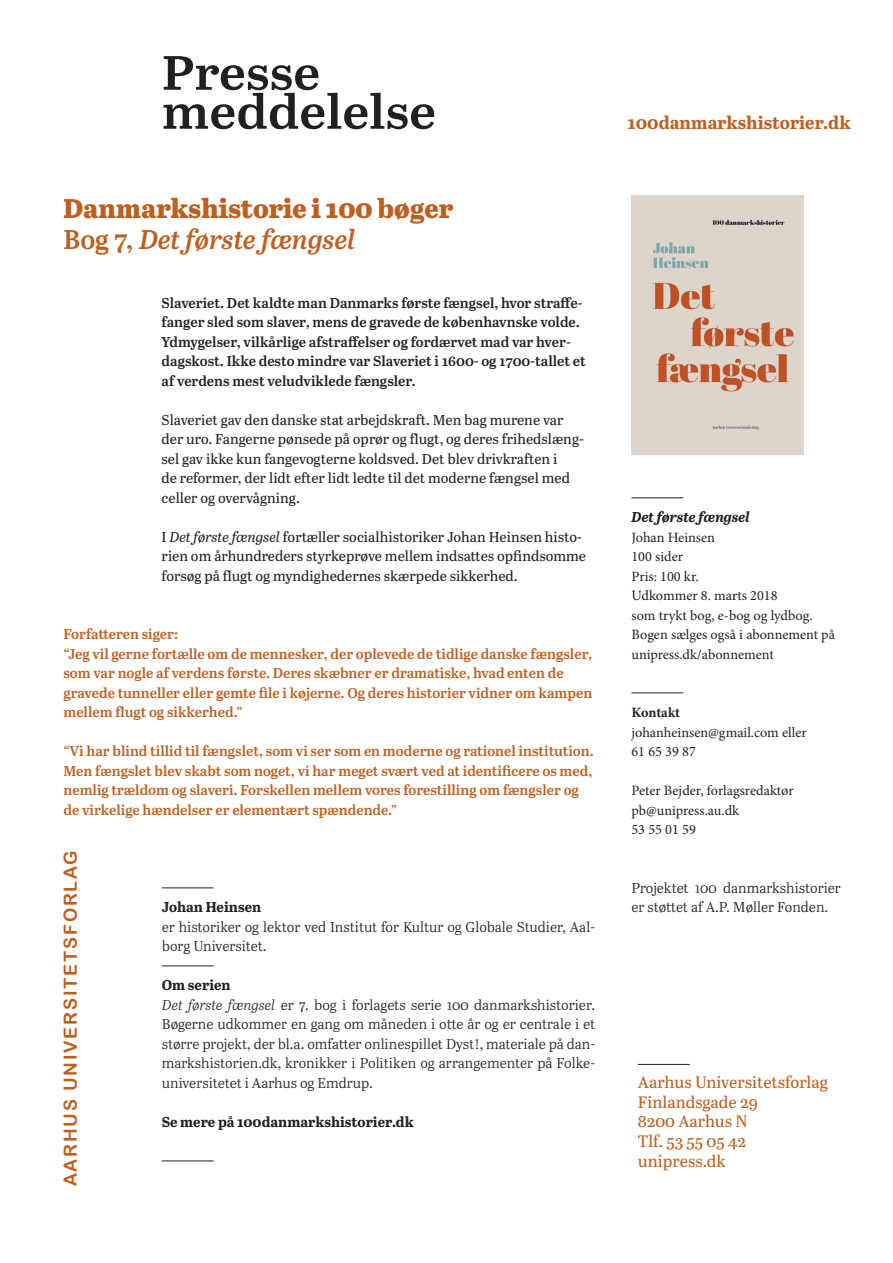
<style>
.page{position:relative;width:893px;height:1263px;background:#fff}
.page>*{position:absolute;margin:0;border:0;box-sizing:border-box;transform-origin:0 0}
.t1{font:600 48px "Abril Text";color:#231f20;scale:1.09 1}
.t2{font:800 27px "Abril Text";color:#bd5f20}
.t3{font:italic 600 27px "Abril Text";letter-spacing:-.005em;color:#bd5f20}
.t4{font:18px "Arial Rounded MT Bold";letter-spacing:.1em;color:#bd5f20}
.t5{font:700 18px "Abril Text";color:#bd5f20}
.t6{font:16.5px "Abril Text";color:#bd5f20}
.t7{font:600 14.25px/19.5px "Abril Text";color:#bd5f20}
.t8{font:14.25px/19.5px "Abril Text";color:#231f20}
.t9{font:14.25px/19.5px "Abril Text Lt";color:#231f20}
.t10{font:600 14.25px/19.5px "Abril Text";color:#231f20}
.t11{font:14.25px/19.5px "Minion Pro";color:#231f20}
.t12{font:700 14.25px "Abril Text";color:#231f20}
.t13{font:italic 700 14.25px "Abril Text";letter-spacing:-.005em;color:#231f20}
.t14{font:700 14.25px "Minion Pro";letter-spacing:-.01em;color:#231f20}
.s1{font-style:normal}
.s2{font-style:italic}
</style>
<div class="page">
<hr style="left:631px;top:498px;width:52px;height:1px;background:#231f20">
<hr style="left:631px;top:693px;width:52px;height:1px;background:#231f20">
<hr style="left:638px;top:1064px;width:52px;height:1px;background:#231f20">
<hr style="left:162px;top:888px;width:52px;height:1px;background:#231f20">
<hr style="left:162px;top:966px;width:52px;height:1px;background:#231f20">
<hr style="left:162px;top:1161px;width:52px;height:1px;background:#231f20">
<img style="left:632px;top:195px;width:171px;height:259px">
<p class="t1" style="left:162px;top:38px;width:147px">Presse</p>
<p class="t1" style="left:162px;top:77px;width:253px">meddelelse</p>
<p class="t2" style="left:63px;top:188px;width:391px">Danmarkshistorie i 100 bøger</p>
<p class="t3" style="left:63px;top:220px;width:293px"><span class="s1">Bog 7,</span> Det første fængsel</p>
<p class="t10" style="left:162px;top:292px;width:426px">Slaveriet. Det kaldte man Danmarks første fængsel, hvor straffe&shy;fanger sled som slaver, mens de gravede de københavnske volde.<br>Ydmygelser, vilkårlige afstraffelser og fordærvet mad var hver&shy;dagskost. Ikke desto mindre var Slaveriet i 1600- og 1700-tallet et af verdens mest veludviklede fængsler.</p>
<p class="t8" style="left:162px;top:409px;width:424px">Slaveriet gav den danske stat arbejdskraft. Men bag murene var der uro. Fangerne pønsede på oprør og flugt, og deres frihedslæng&shy;sel gav ikke kun fangevogterne koldsved. Det blev drivkraften i<br>de reformer, der lidt efter lidt ledte til det moderne fængsel med celler og overvågning.</p>
<p class="t8" style="left:162px;top:526px;width:426px">I <span class="s2">Det første fængsel</span> fortæller socialhistoriker Johan Heinsen histo&shy;rien om århundreders styrkeprøve mellem indsattes opfindsomme forsøg på flugt og myndighedernes skærpede sikkerhed.</p>
<p class="t7" style="left:63px;top:624px;width:116px">Forfatteren siger:</p>
<p class="t7" style="left:63px;top:643px;width:530px">“Jeg vil gerne fortælle om de mennesker, der oplevede de tidlige danske fængsler, som var nogle af verdens første. Deres skæbner er dramatiske, hvad enten de gravede tunneller eller gemte file i køjerne. Og deres historier vidner om kampen mellem flugt og sikkerhed.”</p>
<p class="t7" style="left:63px;top:741px;width:532px">“Vi har blind tillid til fængslet, som vi ser som en moderne og rationel institution.<br>Men fængslet blev skabt som noget, vi har meget svært ved at identificere os med, nemlig trældom og slaveri. Forskellen mellem vores forestilling om fængsler og de virkelige hændelser er elementært spændende.”</p>
<p class="t4" style="left:60px;top:1186px;width:337px;rotate:-90deg">AARHUS UNIVERSITETSFORLAG</p>
<p class="t12" style="left:162px;top:896px;width:101px">Johan Heinsen</p>
<p class="t9" style="left:162px;top:916px;width:435px">er historiker og lektor ved Institut for Kultur og Globale Studier, Aal&shy;borg Universitet.</p>
<p class="t12" style="left:162px;top:974px;width:70px">Om serien</p>
<p class="t9" style="left:162px;top:994px;width:435px;text-align:justify"><span class="s2">Det første fængsel</span> er 7. bog i forlagets serie 100 danmarkshistorier.<br>Bøgerne udkommer en gang om måneden i otte år og er centrale i et større projekt, der bl.a. omfatter onlinespillet Dyst!, materiale på dan&shy;markshistorien.dk, kronikker i Politiken og arrangementer på Folke&shy;universitetet i Aarhus og Emdrup.</p>
<p class="t12" style="left:162px;top:1111px;width:253px">Se mere på 100danmarkshistorier.dk</p>
<p class="t5" style="left:628px;top:110px;width:225px">100danmarkshistorier.dk</p>
<p class="t13" style="left:631px;top:507px;width:120px">Det første fængsel</p>
<p class="t11" style="left:631px;top:527px;width:85px">Johan Heinsen</p>
<p class="t11" style="left:631px;top:547px;width:53px">100 sider</p>
<p class="t11" style="left:631px;top:566px;width:69px">Pris: 100 kr.</p>
<p class="t11" style="left:631px;top:586px;width:148px">Udkommer 8. marts 2018</p>
<p class="t11" style="left:631px;top:605px;width:183px">som trykt bog, e-bog og lydbog.</p>
<p class="t11" style="left:631px;top:625px;width:205px">Bogen sælges også i abonnement på unipress.dk/abonnement</p>
<p class="t14" style="left:631px;top:702px;width:50px">Kontakt</p>
<p class="t11" style="left:631px;top:722px;width:177px">johanheinsen@gmail.com eller</p>
<p class="t11" style="left:631px;top:742px;width:66px">61 65 39 87</p>
<p class="t11" style="left:631px;top:781px;width:164px">Peter Bejder, forlagsredaktør</p>
<p class="t11" style="left:631px;top:800px;width:109px">pb@unipress.au.dk</p>
<p class="t11" style="left:631px;top:820px;width:66px">53 55 01 59</p>
<p class="t9" style="left:631px;top:877px;width:211px">Projektet 100 danmarkshistorier er støttet af A.P. Møller Fonden.</p>
<p class="t6" style="left:638px;top:1070px;width:192px">Aarhus Universitetsforlag</p>
<p class="t6" style="left:638px;top:1090px;width:122px">Finlandsgade 29</p>
<p class="t6" style="left:638px;top:1109px;width:111px">8200 Aarhus N</p>
<p class="t6" style="left:638px;top:1129px;width:110px">Tlf. 53 55 05 42</p>
<p class="t6" style="left:638px;top:1149px;width:90px">unipress.dk</p>
</div>
